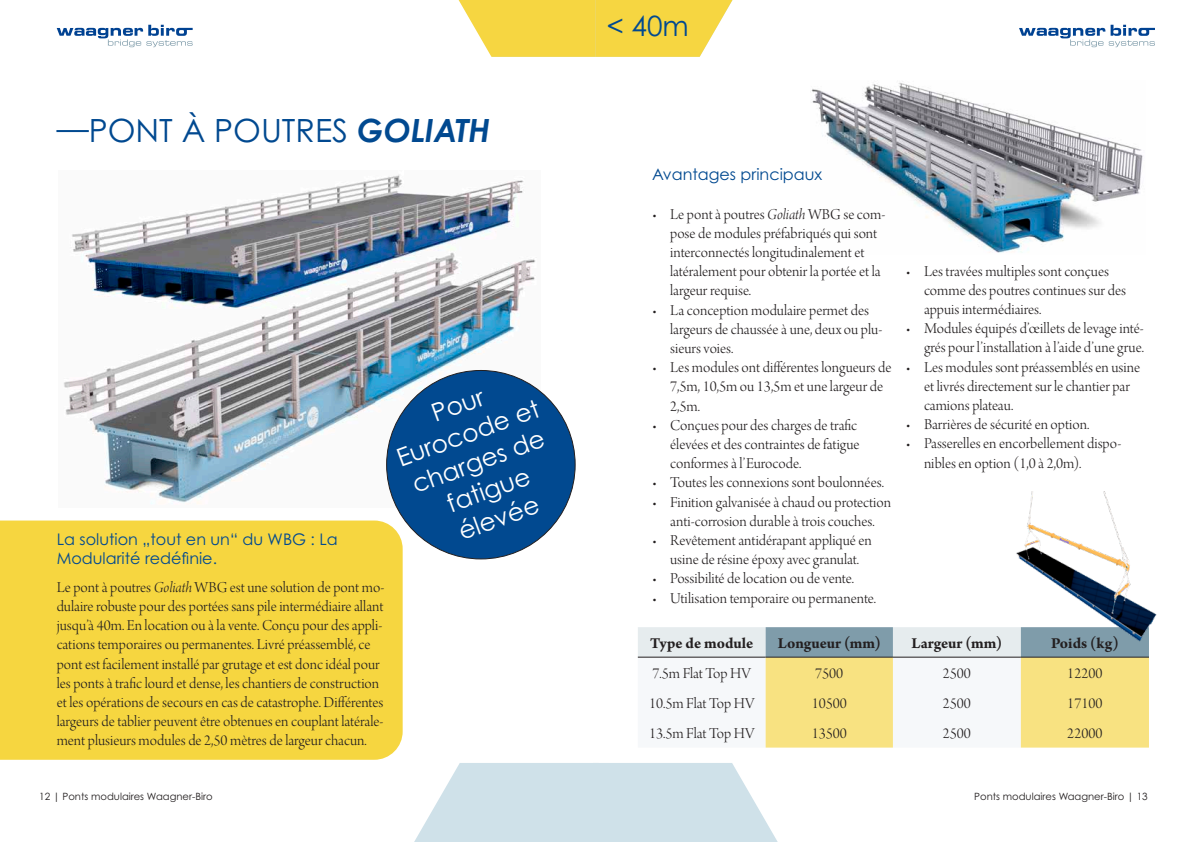
<style>
.page{position:relative;width:1191px;height:842px;background:#fff}
.page>*{position:absolute;margin:0;border:0;box-sizing:border-box;transform-origin:0 0}
.t1{font:32px "Century Gothic Pro";color:#014990}
.t2{font:28px "Century Gothic Pro";color:#014990}
.t3{font:25px/30px "Century Gothic Pro";color:#fff;text-align:center}
.t4{font:16px/19.2px "Arno Pro Light Display";color:#231f20}
.t5{font:16px/19.2px "Century Gothic Pro";color:#014990}
.t6{font:700 16px "Arno Pro";color:#231f20}
.t7{font:10px "Century Gothic Pro";color:#231f20}
.s1{font-weight:700;font-style:italic}
.s2{font-family:"Arno Pro Light Italic Display"}
</style>
<div class="page">
<svg style="left:57px;top:25px;width:136px;height:22px"></svg>
<svg style="left:1019px;top:25px;width:136px;height:22px"></svg>
<svg style="left:414px;top:763px;width:364px;height:79px;background:#d5e4eb"></svg>
<img style="left:63px;top:174px;width:477px;height:333px">
<div style="left:386px;top:370px;width:189px;height:189px;background:#014990;border-radius:50%"></div>
<svg style="left:458px;top:0;width:275px;height:57px;background:#f6db58"></svg>
<img style="left:811px;top:81px;width:332px;height:172px">
<div style="left:0;top:520px;width:403px;height:240px;background:#f6d640"></div>
<svg style="left:638px;top:627px;width:511px;height:121px"></svg>
<hr style="left:638px;top:657px;width:127px;height:1px;background:#231f20">
<hr style="left:765px;top:657px;width:128px;height:1px;background:#231f20">
<hr style="left:893px;top:657px;width:127px;height:1px;background:#231f20">
<hr style="left:1020px;top:657px;width:129px;height:1px;background:#231f20">
<img style="left:1015px;top:492px;width:142px;height:151px">
<h1 class="t1" style="left:57px;top:111px;width:435px">—PONT À POUTRES <span class="s1">GOLIATH</span></h1>
<p class="t5" style="left:57px;top:529px;width:282px">La solution „tout en un“ du WBG : La<br>Modularité redéfinie.</p>
<p class="t4" style="left:57px;top:578px;width:329px">Le pont à poutres <span class="s2">Goliath</span> WBG est une solution de pont mo&shy;dulaire robuste pour des portées sans pile intermédiaire allant jusqu’à 40m. En location ou à la vente. Conçu pour des appli&shy;cations temporaires ou permanentes. Livré préassemblé, ce pont est facilement installé par grutage et est donc idéal pour les ponts à trafic lourd et dense, les chantiers de construction et les opérations de secours en cas de catastrophe. Différentes largeurs de tablier peuvent être obtenues en couplant latérale&shy;ment plusieurs modules de 2,50 mètres de largeur chacun.</p>
<h3 class="t3" style="left:382px;top:416px;width:151px;rotate:-20deg">Pour<br>Eurocode et charges de fatigue élevée</h3>
<h2 class="t2" style="left:607px;top:9px;width:84px">&lt; 40m</h2>
<p class="t5" style="left:652px;top:164px;width:171px">Avantages principaux</p>
<p class="t4" style="left:670px;top:205px;width:217px;text-indent:-18px">• Le pont à poutres <span class="s2">Goliath</span> WBG se com&shy;pose de modules préfabriqués qui sont interconnectés longitudinalement et latéralement pour obtenir la portée et la largeur requise.</p>
<p class="t4" style="left:670px;top:301px;width:214px;text-indent:-18px">• La conception modulaire permet des largeurs de chaussée à une, deux ou plu&shy;sieurs voies.</p>
<p class="t4" style="left:670px;top:359px;width:223px;text-indent:-18px">• Les modules ont différentes longueurs de<br>7,5m, 10,5m ou 13,5m et une largeur de<br>2,5m.</p>
<p class="t4" style="left:670px;top:416px;width:191px;text-indent:-18px">• Conçues pour des charges de trafic élevées et des contraintes de fatigue conformes à l’Eurocode.</p>
<p class="t4" style="left:652px;top:474px;width:233px">• Toutes les connexions sont boulonnées.</p>
<p class="t4" style="left:652px;top:493px;width:240px;text-align:center">• Finition galvanisée à chaud ou protection anti-corrosion durable à trois couches.</p>
<p class="t4" style="left:652px;top:532px;width:221px;text-align:center">• Revêtement antidérapant appliqué en usine de résine époxy avec granulat.</p>
<p class="t4" style="left:652px;top:570px;width:203px">• Possibilité de location ou de vente.</p>
<p class="t4" style="left:652px;top:589px;width:225px">• Utilisation temporaire ou permanente.</p>
<p class="t4" style="left:924px;top:262px;width:203px;text-indent:-18px">• Les travées multiples sont conçues comme des poutres continues sur des appuis intermédiaires.</p>
<p class="t4" style="left:906px;top:320px;width:239px;text-align:right">• Modules équipés d’œillets de levage inté&shy;grés pour l’installation à l’aide d’une grue.</p>
<p class="t4" style="left:924px;top:358px;width:218px;text-indent:-18px">• Les modules sont préassemblés en usine et livrés directement sur le chantier par camions plateau.</p>
<p class="t4" style="left:906px;top:416px;width:185px">• Barrières de sécurité en option.</p>
<p class="t4" style="left:924px;top:435px;width:199px;text-indent:-18px">• Passerelles en encorbellement dispo&shy;nibles en option (1,0 à 2,0m).</p>
<p class="t6" style="left:650px;top:633px;width:105px">Type de module</p>
<p class="t6" style="left:778px;top:633px;width:104px">Longueur (mm)</p>
<p class="t6" style="left:911px;top:633px;width:92px">Largeur (mm)</p>
<p class="t6" style="left:1051px;top:633px;width:69px">Poids (kg)</p>
<p class="t4" style="left:652px;top:665px;width:100px">7.5m Flat Top HV</p>
<p class="t4" style="left:815px;top:665px;width:30px">7500</p>
<p class="t4" style="left:942px;top:665px;width:30px">2500</p>
<p class="t4" style="left:1067px;top:665px;width:37px">12200</p>
<p class="t4" style="left:649px;top:695px;width:107px">10.5m Flat Top HV</p>
<p class="t4" style="left:811px;top:695px;width:37px">10500</p>
<p class="t4" style="left:942px;top:695px;width:30px">2500</p>
<p class="t4" style="left:1067px;top:695px;width:37px">17100</p>
<p class="t4" style="left:649px;top:725px;width:107px">13.5m Flat Top HV</p>
<p class="t4" style="left:811px;top:725px;width:37px">13500</p>
<p class="t4" style="left:942px;top:725px;width:30px">2500</p>
<p class="t4" style="left:1067px;top:725px;width:37px">22000</p>
<p class="t7" style="left:39px;top:790px;width:175px">12 | Ponts modulaires Waagner-Biro</p>
<p class="t7" style="left:974px;top:790px;width:175px">Ponts modulaires Waagner-Biro | 13</p>
</div>
